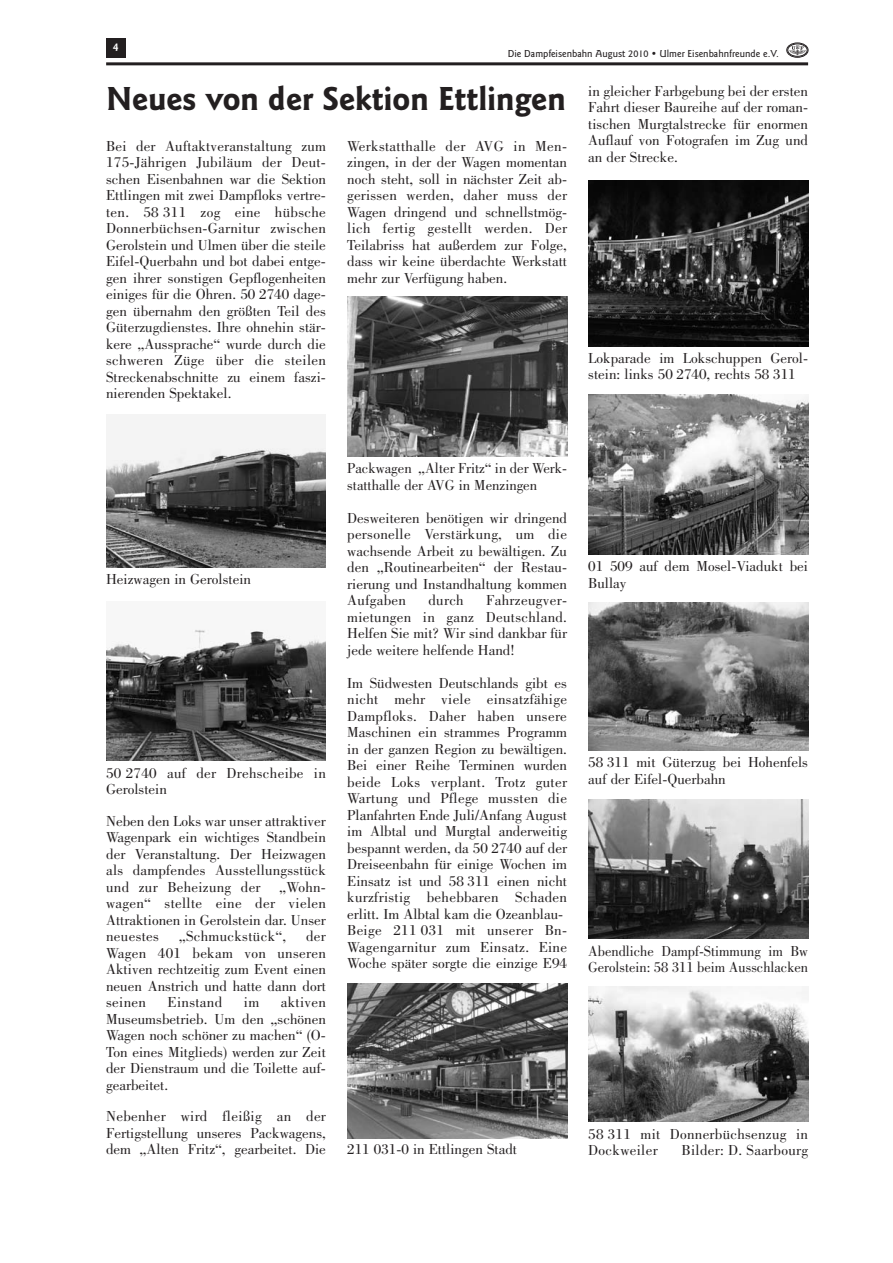
<style>
.page{position:relative;width:893px;height:1263px;background:#fff}
.page>*{position:absolute;margin:0;border:0;box-sizing:border-box;transform-origin:0 0}
.t1{font:700 34.5px "Goudy Sans Std";color:#231f20;scale:.96 1}
.t2{font:15px/16.5px "Bodoni Std";color:#231f20;text-align:justify}
.t3{font:15px/16.5px "Bodoni Std";letter-spacing:.02em;color:#231f20}
.t4{font:15px/16.5px "Bodoni Std";color:#231f20;scale:.96 1}
.t5{font:500 10.5px "Goudy Sans Std";color:#231f20}
.t6{font:700 10.5px "Goudy Sans Std";color:#fff}
</style>
<div class="page">
<hr style="left:106px;top:62px;width:702px;height:3px;background:#231f20">
<div style="left:106px;top:38px;width:19px;height:19px;background:#231f20"></div>
<svg style="left:786px;top:42px;width:23px;height:16px"></svg>
<svg style="left:789px;top:46px;width:16px;height:9px"></svg>
<div style="left:786px;top:43px;width:22px;height:14px;border:1px solid #231f20;border-radius:50%"></div>
<div style="left:787px;top:44px;width:20px;height:13px;border:1px solid #231f20;border-radius:50%"></div>
<img style="left:106px;top:414px;width:220px;height:154px">
<img style="left:106px;top:629px;width:220px;height:131px">
<img style="left:347px;top:296px;width:220px;height:160px">
<img style="left:347px;top:984px;width:220px;height:154px">
<img style="left:588px;top:181px;width:220px;height:165px">
<img style="left:588px;top:395px;width:220px;height:159px">
<img style="left:588px;top:603px;width:220px;height:147px">
<img style="left:588px;top:799px;width:220px;height:140px">
<img style="left:588px;top:987px;width:220px;height:134px">
<p class="t6" style="left:113px;top:43px;width:7px">4</p>
<p class="t5" style="left:508px;top:50px;width:272px">Die Dampfeisenbahn August 2010 • Ulmer Eisenbahnfreunde e.V.</p>
<h1 class="t1" style="left:106px;top:85px;width:480px">Neues von der Sektion Ettlingen</h1>
<p class="t2" style="left:347px;top:139px;width:221px">Werkstatthalle der AVG in Men - zingen, in der der Wagen momentan noch steht, soll in nächster Zeit ab - gerissen werden, daher muss der Wagen dringend und schnellstmög&shy;lich fertig gestellt werden. Der Teilabriss hat außerdem zur Folge, dass wir keine überdachte Werkstatt mehr zur Verfügung haben.</p>
<p class="t2" style="left:106px;top:139px;width:221px">Bei der Auftaktveranstaltung zum 175-Jährigen Jubiläum der Deut - schen Eisenbahnen war die Sektion Ettlingen mit zwei Dampfloks vertre&shy;ten. 58 311 zog eine hübsche Donner büchsen-Garnitur zwischen Gerolstein und Ulmen über die steile Eifel-Querbahn und bot dabei entge&shy;gen ihrer sonstigen Gepflogenheiten einiges für die Ohren. 50 2740 dage&shy;gen übernahm den größten Teil des Güterzugdienstes. Ihre ohnehin stär&shy;kere „Aussprache“ wurde durch die schweren Züge über die steilen Streckenabschnitte zu einem faszi&shy;nierenden Spektakel.</p>
<p class="t2" style="left:588px;top:84px;width:221px">in gleicher Farbgebung bei der ersten Fahrt dieser Baureihe auf der roman&shy;tischen Murgtalstrecke für enormen Auflauf von Fotografen im Zug und an der Strecke.</p>
<p class="t2" style="left:588px;top:351px;width:221px">Lokparade im Lokschuppen Gerol - stein: links 50 2740, rechts 58 311</p>
<p class="t2" style="left:106px;top:573px;width:146px">Heizwagen in Gerolstein</p>
<p class="t3" style="left:106px;top:766px;width:221px">50 2740 auf der Drehscheibe in<br>Gerolstein</p>
<p class="t2" style="left:106px;top:814px;width:221px">Neben den Loks war unser attraktiver Wagenpark ein wichtiges Standbein der Veranstaltung. Der Heizwagen als dampfendes Ausstellungsstück und zur Beheizung der</p>
<p class="t2" style="left:106px;top:880px;width:221px;text-indent:173px">„Wohn - wagen“ stellte eine der vielen Attraktionen in Gerolstein dar. Unser neuestes</p>
<p class="t2" style="left:106px;top:930px;width:221px;text-indent:200px">der Wagen 401 bekam von unseren Aktiven rechtzeitig zum Event einen neuen Anstrich und hatte dann dort seinen</p>
<p class="t3" style="left:179px;top:930px;width:109px">„Schmuckstück“,</p>
<p class="t2" style="left:106px;top:996px;width:221px;text-indent:175px">aktiven Museums betrieb. Um den „schönen Wagen noch schöner zu machen“ (O-Ton eines Mitglieds) werden zur Zeit der Dienstraum und die Toilette auf&shy;gearbeitet.</p>
<p class="t2" style="left:106px;top:1110px;width:221px">Nebenher wird fleißig an der Fertigstellung unseres Packwagens, dem „Alten Fritz“, gearbeitet. Die</p>
<p class="t3" style="left:168px;top:996px;width:56px">Einstand</p>
<p class="t2" style="left:244px;top:996px;width:17px">im</p>
<p class="t2" style="left:347px;top:462px;width:221px">Packwagen „Alter Fritz“ in der Werk&shy;statthalle der AVG in Men zingen</p>
<p class="t2" style="left:347px;top:511px;width:221px">Desweiteren benötigen wir dringend personelle Verstärkung, um die wachsende Arbeit zu bewältigen. Zu den „Routinearbeiten“ der Restau - rierung und Instandhaltung kommen Auf gaben</p>
<p class="t2" style="left:347px;top:594px;width:221px;text-indent:139px">Fahrzeug ver - mietungen in ganz Deutschland.<br>Helfen Sie mit? Wir sind dankbar für jede weitere helfende Hand!</p>
<p class="t2" style="left:347px;top:676px;width:221px;text-align:left">Im Südwesten Deutschlands gibt es nicht mehr viele einsatzfähige Dampf loks. Daher haben unsere Maschinen ein strammes Programm in der ganzen Region zu bewältigen.<br>Bei einer Reihe Terminen wurden beide Loks verplant. Trotz guter Wartung und Pflege mussten die Planfahrten Ende Juli/Anfang August im Albtal und Murgtal anderweitig bespannt werden, da 50 2740 auf der Dreiseenbahn für einige Wochen im Einsatz ist und 58 311 einen nicht kurzfristig behebbaren Schaden erlitt. Im Albtal kam die Ozeanblau-Beige 211 031 mit unserer Bn-Wagen garnitur zum Einsatz. Eine Woche später sorgte die einzige E94</p>
<p class="t2" style="left:428px;top:594px;width:37px">durch</p>
<p class="t2" style="left:347px;top:1143px;width:171px">211 031-0 in Ettlingen Stadt</p>
<p class="t2" style="left:588px;top:560px;width:221px">01 509 auf dem Mosel-Viadukt bei<br>Bullay</p>
<p class="t2" style="left:588px;top:755px;width:221px">58 311 mit Güterzug bei Hohenfels auf der Eifel-Querbahn</p>
<p class="t4" style="left:588px;top:944px;width:230px">Abendliche Dampf-Stimmung im Bw<br>Gerolstein: 58 311 beim Aus schlacken</p>
<p class="t3" style="left:588px;top:1127px;width:221px">58 311 mit Donnerbüchsenzug in<br>Dockweiler</p>
<p class="t3" style="left:681px;top:1143px;width:128px">Bilder: D. Saarbourg</p>
</div>
